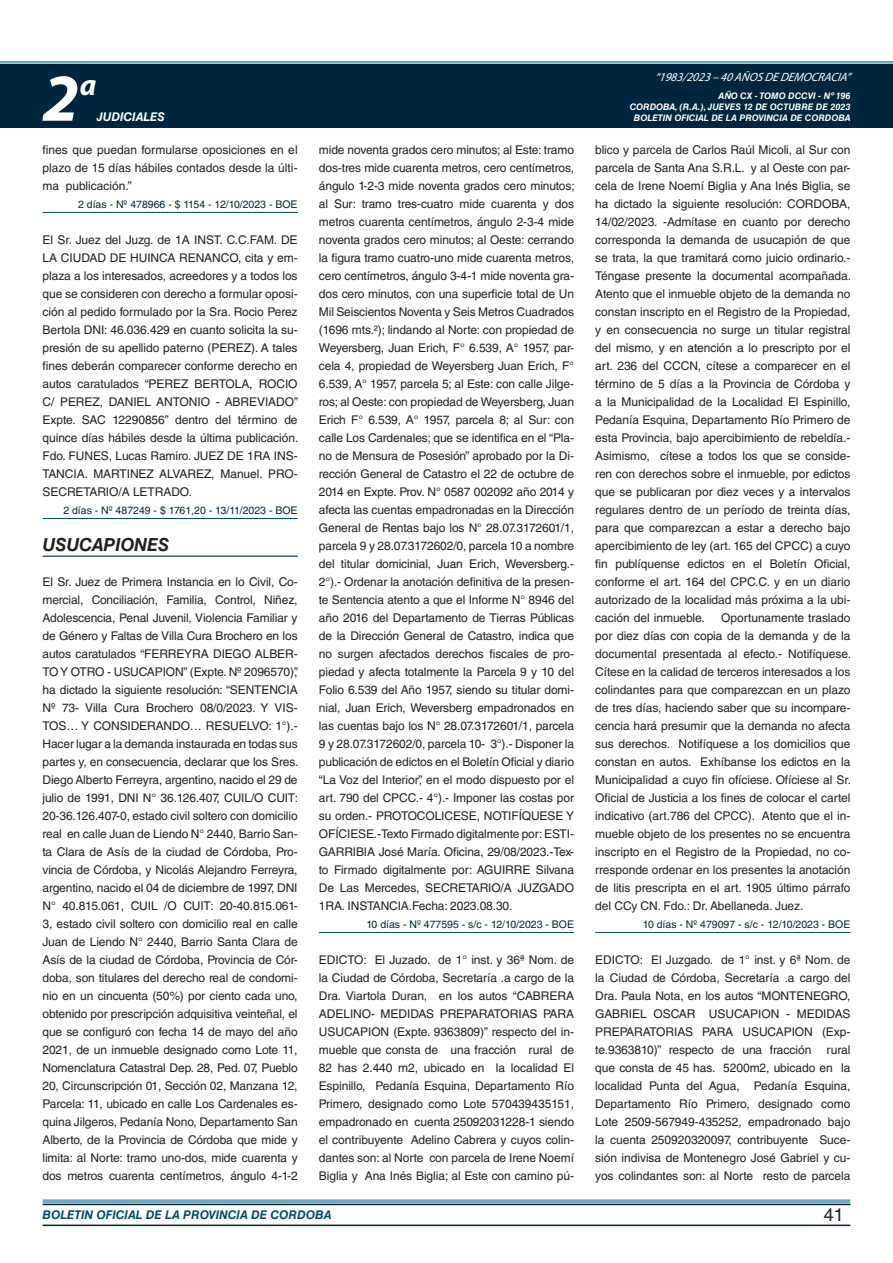
<style>
.page{position:relative;width:893px;height:1263px;background:#fff}
.page>*{position:absolute;margin:0;border:0;box-sizing:border-box;transform-origin:0 0}
.t1{font:italic 700 67.5px "Myriad Pro";color:#fff}
.t2{font:italic 700 30px "Myriad Pro";color:#fff}
.TITULOS_2_y_3_S{font:italic 700 18px "Helvetica LT Std";letter-spacing:-.005em;color:#231f20}
.t3{font:18px "Helvetica LT Std";color:#231f20}
.TEXTO_BASE{font:12px/18px "Helvetica LT Std";letter-spacing:-.005em;color:#231f20;text-align:justify}
.t4{font:italic 700 12px "Helvetica LT Std";color:#004b6c}
.t5{font:italic 12px "Myriad Pro";color:#fff}
.t6{font:italic 700 12px "Helvetica LT Std";color:#fff}
.FECHA_DE_VENCIMIENTO{font:10.5px "Helvetica LT Std";color:#00263f}
.t7{font:italic 700 9px/10.8px "Helvetica LT Std";color:#fff;text-align:right}
</style>
<div class="page">
<div style="left:0;top:61px;width:893px;height:6px;background:#fff;opacity:.75"></div>
<div style="left:0;top:64px;width:893px;height:64px;background:#00263f"></div>
<hr style="left:43px;top:1224px;width:807px;height:2px;background:#00263f">
<div style="left:42px;top:1198px;width:809px;height:8px;background:#fff;opacity:.75"></div>
<hr style="left:43px;top:212px;width:255px;height:1px;background:#004b6c">
<hr style="left:43px;top:518px;width:255px;height:1px;background:#004b6c">
<hr style="left:43px;top:556px;width:255px;height:1px;background:#00263f">
<hr style="left:319px;top:932px;width:255px;height:1px;background:#004b6c">
<hr style="left:595px;top:932px;width:255px;height:1px;background:#004b6c">
<p class="t5" style="left:655px;top:70px;width:197px">“ 1983/2023 – 40 AÑOS DE DEMOCRACIA”</p>
<h1 class="t1" style="left:43px;top:54px;width:38px">2</h1>
<h2 class="t2" style="left:80px;top:66px;width:18px">a</h2>
<p class="t7" style="left:630px;top:91px;width:222px">AÑO CX - TOMO DCCVI - Nº 196<br>CORDOBA, (R.A.), JUEVES 12 DE OCTUBRE DE 2023</p>
<p class="t6" style="left:97px;top:110px;width:70px">JUDICIALES</p>
<p class="t7" style="left:634px;top:112px;width:218px">BOLETIN OFICIAL DE LA PROVINCIA DE CORDOBA</p>
<p class="TEXTO_BASE" style="left:43px;top:141px;width:257px">fines que puedan formularse oposiciones en el plazo de 15 días hábiles contados desde la últi&shy;ma publicación.”</p>
<p class="FECHA_DE_VENCIMIENTO" style="left:78px;top:198px;width:221px">2 días - Nº 478966 - $ 1154 - 12/10/2023 - BOE</p>
<p class="TEXTO_BASE" style="left:43px;top:231px;width:257px">El Sr. Juez del Juzg. de 1A INST. C.C.FAM. DE LA CIUDAD DE HUINCA RENANCO, cita y em&shy;plaza a los interesados, acreedores y a todos los que se consideren con derecho a formular oposi&shy;ción al pedido formulado por la Sra. Rocio Perez Bertola DNI: 46.036.429 en cuanto solicita la su&shy;presión de su apellido paterno (PEREZ). A tales fines deberán comparecer conforme derecho en autos caratulados “PEREZ BERTOLA, ROCIO C/ PEREZ, DANIEL ANTONIO - ABREVIADO” Expte. SAC 12290856” dentro del término de quince días hábiles desde la última publicación.<br>Fdo. FUNES, Lucas Ramiro. JUEZ DE 1RA INS-TANCIA. MARTINEZ ALVAREZ, Manuel. PRO-SECRETARIO/A LETRADO.</p>
<p class="FECHA_DE_VENCIMIENTO" style="left:63px;top:504px;width:236px">2 días - Nº 487249 - $ 1761,20 - 13/11/2023 - BOE</p>
<p class="TITULOS_2_y_3_S" style="left:43px;top:534px;width:128px">USUCAPIONES</p>
<p class="TEXTO_BASE" style="left:43px;top:573px;width:257px">El Sr. Juez de Primera Instancia en lo Civil, Co&shy;mercial, Conciliación, Familia, Control, Niñez, Adolescencia, Penal Juvenil, Violencia Familiar y de Género y Faltas de Villa Cura Brochero en los autos caratulados “FERREYRA DIEGO ALBER-TO Y OTRO - USUCAPION” (Expte. Nº 2096570)”, ha dictado la siguiente resolución: “SENTENCIA Nº 73- Villa Cura Brochero 08/0/2023. Y VIS-TOS… Y CONSIDERANDO… RESUELVO: 1°).- Hacer lugar a la demanda instaurada en todas sus partes y, en consecuencia, declarar que los Sres.<br>Diego Alberto Ferreyra, argentino, nacido el 29 de julio de 1991, DNI N° 36.126.407, CUIL/O CUIT:<br>20-36.126.407-0, estado civil soltero con domicilio real en calle Juan de Liendo N° 2440, Barrio San&shy;ta Clara de Asís de la ciudad de Córdoba, Pro&shy;vincia de Córdoba, y Nicolás Alejandro Ferreyra, argentino, nacido el 04 de diciembre de 1997, DNI N° 40.815.061, CUIL /O CUIT: 20-40.815.061- 3, estado civil soltero con domicilio real en calle Juan de Liendo N° 2440, Barrio Santa Clara de Asís de la ciudad de Córdoba, Provincia de Cór&shy;doba, son titulares del derecho real de condomi&shy;nio en un cincuenta (50%) por ciento cada uno, obtenido por prescripción adquisitiva veinteñal, el que se configuró con fecha 14 de mayo del año 2021, de un inmueble designado como Lote 11, Nomenclatura Catastral Dep. 28, Ped. 07, Pueblo 20, Circunscripción 01, Sección 02, Manzana 12, Parcela: 11, ubicado en calle Los Cardenales es&shy;quina Jilgeros, Pedanía Nono, Departamento San Alberto, de la Provincia de Córdoba que mide y limita: al Norte: tramo uno-dos, mide cuarenta y dos metros cuarenta centímetros, ángulo 4-1-2</p>
<p class="TEXTO_BASE" style="left:319px;top:141px;width:257px">mide noventa grados cero minutos; al Este: tramo dos-tres mide cuarenta metros, cero centímetros, ángulo 1-2-3 mide noventa grados cero minutos; al Sur: tramo tres-cuatro mide cuarenta y dos metros cuarenta centímetros, ángulo 2-3-4 mide noventa grados cero minutos; al Oeste: cerrando la figura tramo cuatro-uno mide cuarenta metros, cero centímetros, ángulo 3-4-1 mide noventa gra&shy;dos cero minutos, con una superficie total de Un Mil Seiscientos Noventa y Seis Metros Cuadrados (1696 mts.²); lindando al Norte: con propiedad de Weyersberg, Juan Erich, F° 6.539, A° 1957, par&shy;cela 4, propiedad de Weyersberg Juan Erich, F° 6.539, A° 1957, parcela 5; al Este: con calle Jilge&shy;ros; al Oeste: con propiedad de Weyersberg, Juan Erich F° 6.539, A° 1957, parcela 8; al Sur: con calle Los Cardenales; que se identifica en el “Pla&shy;no de Mensura de Posesión” aprobado por la Di&shy;rección General de Catastro el 22 de octubre de 2014 en Expte. Prov. N° 0587 002092 año 2014 y afecta las cuentas empadronadas en la Dirección General de Rentas bajo los N° 28.07.3172601/1, parcela 9 y 28.07.3172602/0, parcela 10 a nombre del titular domicinial, Juan Erich, Weversberg.- 2°).- Ordenar la anotación definitiva de la presen&shy;te Sentencia atento a que el Informe N° 8946 del año 2016 del Departamento de Tierras Públicas de la Dirección General de Catastro, indica que no surgen afectados derechos fiscales de pro&shy;piedad y afecta totalmente la Parcela 9 y 10 del Folio 6.539 del Año 1957, siendo su titular domi&shy;nial, Juan Erich, Weversberg empadronados en las cuentas bajo los N° 28.07.3172601/1, parcela 9 y 28.07.3172602/0, parcela 10- 3°).- Disponer la publicación de edictos en el Boletín Oficial y diario “La Voz del Interior”, en el modo dispuesto por el art. 790 del CPCC.- 4°).- Imponer las costas por su orden.- PROTOCOLICESE, NOTIFÍQUESE Y OFÍCIESE.-Texto Firmado digitalmente por: ESTI-GARRIBIA José María. Oficina, 29/08/2023.-Tex&shy;to Firmado digitalmente por: AGUIRRE Silvana De Las Mercedes, SECRETARIO/A JUZGADO 1RA. INSTANCIA.Fecha: 2023.08.30.</p>
<p class="FECHA_DE_VENCIMIENTO" style="left:366px;top:918px;width:209px">10 días - Nº 477595 - s/c - 12/10/2023 - BOE</p>
<p class="TEXTO_BASE" style="left:319px;top:951px;width:257px">EDICTO: El Juzado. de 1° inst. y 36ª Nom. de la Ciudad de Córdoba, Secretaría .a cargo de la Dra. Viartola Duran, en los autos “CABRERA ADELINO- MEDIDAS PREPARATORIAS PARA USUCAPION (Expte. 9363809)” respecto del in&shy;mueble que consta de una fracción rural de 82 has 2.440 m2, ubicado en la localidad El Espinillo, Pedanía Esquina, Departamento Río Primero, designado como Lote 570439435151, empadronado en cuenta 25092031228-1 siendo el contribuyente Adelino Cabrera y cuyos colin&shy;dantes son: al Norte con parcela de Irene Noemí Biglia y Ana Inés Biglia; al Este con camino pú-</p>
<p class="TEXTO_BASE" style="left:595px;top:141px;width:257px">blico y parcela de Carlos Raúl Micoli, al Sur con parcela de Santa Ana S.R.L. y al Oeste con par&shy;cela de Irene Noemí Biglia y Ana Inés Biglia, se ha dictado la siguiente resolución: CORDOBA, 14/02/2023. -Admítase en cuanto por derecho corresponda la demanda de usucapión de que se trata, la que tramitará como juicio ordinario.- Téngase presente la documental acompañada.<br>Atento que el inmueble objeto de la demanda no constan inscripto en el Registro de la Propiedad, y en consecuencia no surge un titular registral del mismo, y en atención a lo prescripto por el art. 236 del CCCN, cítese a comparecer en el término de 5 días a la Provincia de Córdoba y a la Municipalidad de la Localidad El Espinillo, Pedanía Esquina, Departamento Río Primero de esta Provincia, bajo apercibimiento de rebeldía.- Asimismo, cítese a todos los que se conside&shy;ren con derechos sobre el inmueble, por edictos que se publicaran por diez veces y a intervalos regulares dentro de un período de treinta días, para que comparezcan a estar a derecho bajo apercibimiento de ley (art. 165 del CPCC) a cuyo fin publíquense edictos en el Boletín Oficial, conforme el art. 164 del CPC.C. y en un diario autorizado de la localidad más próxima a la ubi&shy;cación del inmueble.</p>
<p class="TEXTO_BASE" style="left:595px;top:609px;width:257px;text-indent:126px">Oportunamente traslado por diez días con copia de la demanda y de la documental presentada al efecto.- Notifíquese.<br>Cítese en la calidad de terceros interesados a los colindantes para que comparezcan en un plazo de tres días, haciendo saber que su incompare&shy;cencia hará presumir que la demanda no afecta sus derechos. Notifíquese a los domicilios que constan en autos. Exhíbanse los edictos en la Municipalidad a cuyo fin ofíciese. Ofíciese al Sr.<br>Oficial de Justicia a los fines de colocar el cartel indicativo (art.786 del CPCC). Atento que el in&shy;mueble objeto de los presentes no se encuentra inscripto en el Registro de la Propiedad, no co&shy;rresponde ordenar en los presentes la anotación de litis prescripta en el art. 1905 último párrafo del CCy CN. Fdo.: Dr. Abellaneda. Juez.</p>
<p class="FECHA_DE_VENCIMIENTO" style="left:643px;top:918px;width:209px">10 días - Nº 479097 - s/c - 12/10/2023 - BOE</p>
<p class="TEXTO_BASE" style="left:595px;top:951px;width:257px">EDICTO: El Juzgado. de 1° inst. y 6ª Nom. de la Ciudad de Córdoba, Secretaría .a cargo del Dra. Paula Nota, en los autos “MONTENEGRO, GABRIEL OSCAR USUCAPION - MEDIDAS PREPARATORIAS PARA USUCAPION (Exp&shy;te.9363810)” respecto de una fracción</p>
<p class="TEXTO_BASE" style="left:595px;top:1041px;width:257px;text-indent:231px">rural que consta de 45 has. 5200m2, ubicado en la localidad Punta del Agua, Pedanía Esquina, Departamento Río Primero, designado como Lote 2509-567949-435252, empadronado bajo la cuenta 250920320097, contribuyente Suce&shy;sión indivisa de Montenegro José Gabriel y cu&shy;yos colindantes son: al Norte resto de parcela</p>
<p class="t4" style="left:43px;top:1208px;width:290px">BOLETIN OFICIAL DE LA PROVINCIA DE CORDOBA</p>
<h3 class="t3" style="left:824px;top:1204px;width:22px">41</h3>
</div>
